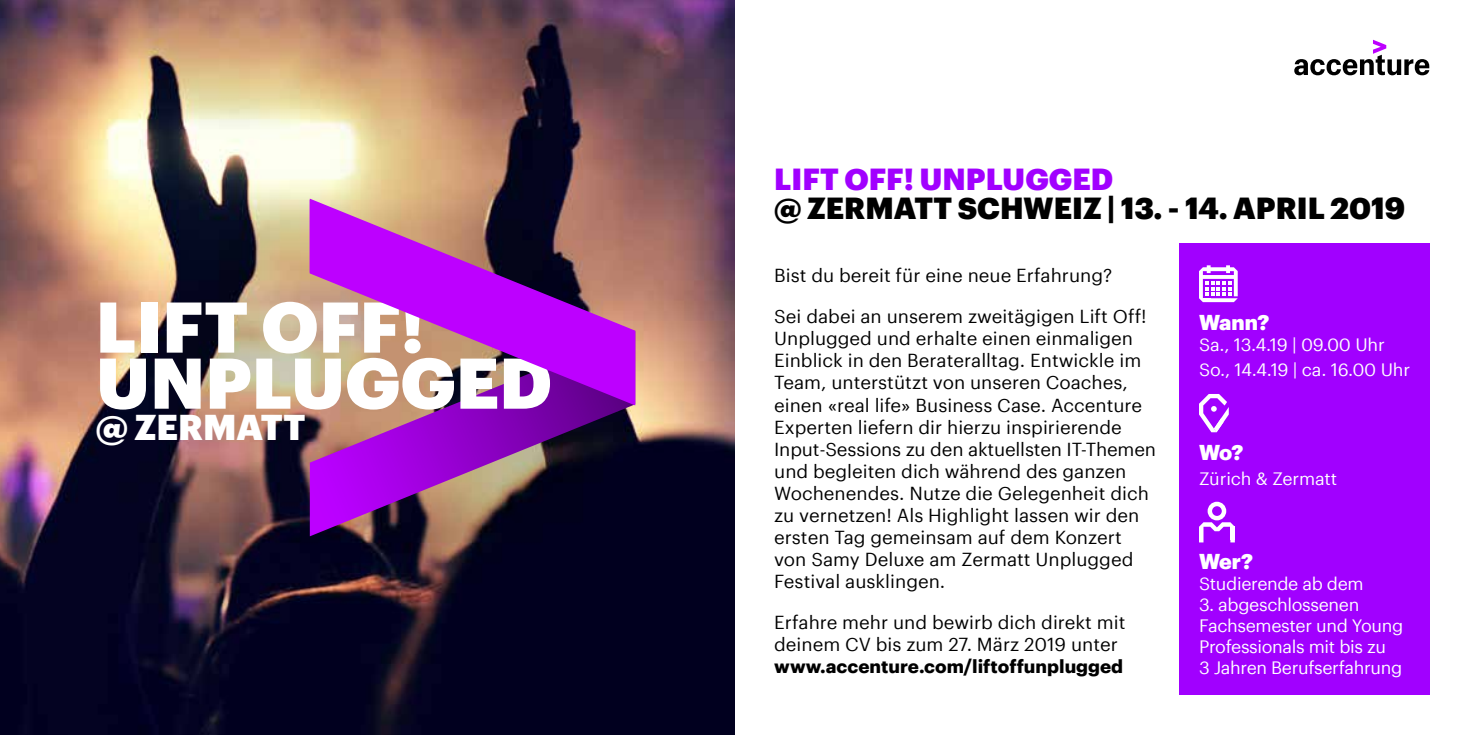
<style>
.page{position:relative;width:1469px;height:735px;background:#fff}
.page>*{position:absolute;margin:0;border:0;box-sizing:border-box;transform-origin:0 0}
.t1{font:900 70px/56px "Graphik";color:#fff}
.t2{font:900 35px "Graphik";color:#fff}
.t3{font:900 29.75px "Graphik";color:#000}
.t4{font:900 29.75px "Graphik";color:#a100ff}
.t5{font:900 21px "Graphik";letter-spacing:-.02em;color:#fff}
.t6{font:18.38px/22.1px "Graphik";color:#000}
.t7{font:700 18.38px "Graphik";color:#000}
.t8{font:17.5px/21px "Graphik";letter-spacing:-.02em;color:#fff}
</style>
<div class="page">
<img style="left:0;top:0;width:734px;height:734px">
<svg style="left:310px;top:405px;width:325px;height:131px;background:#6e257c"></svg>
<svg style="left:310px;top:199px;width:325px;height:206px;background:#a3449e"></svg>
<svg style="left:1294px;top:40px;width:135px;height:35px"></svg>
<div style="left:1179px;top:243px;width:250px;height:451px;background:#a100ff"></div>
<svg style="left:1199px;top:394px;width:29px;height:38px"></svg>
<svg style="left:1199px;top:501px;width:35px;height:41px"></svg>
<hr style="left:1230px;top:526px;width:4px;height:14px;background:#fff">
<svg style="left:1199px;top:265px;width:38px;height:37px"></svg>
<h1 class="t1" style="left:96px;top:292px;width:457px">LIFT OFF!<br>UNPLUGGED</h1>
<h2 class="t2" style="left:96px;top:400px;width:211px">@ ZERMATT</h2>
<h3 class="t4" style="left:774px;top:155px;width:340px">LIFT OFF! UNPLUGGED</h3>
<h3 class="t3" style="left:774px;top:185px;width:632px">@ ZERMATT SCHWEIZ | 13. - 14. APRIL 2019</h3>
<p class="t6" style="left:774px;top:263px;width:340px">Bist du bereit für eine neue Erfahrung?</p>
<p class="t6" style="left:774px;top:304px;width:383px">Sei dabei an unserem zweitägigen Lift Off!<br>Unplugged und erhalte einen einmaligen Einblick in den Berateralltag. Entwickle im Team, unterstützt von unseren Coaches, einen «real life» Business Case. Accenture Experten liefern dir hierzu inspirierende Input-Sessions zu den aktuellsten IT-Themen und begleiten dich während des ganzen Wochenendes. Nutze die Gelegenheit dich zu vernetzen! Als Highlight lassen wir den ersten Tag gemeinsam auf dem Konzert von Samy Deluxe am Zermatt Unplugged Festival ausklingen.</p>
<p class="t6" style="left:774px;top:609px;width:353px">Erfahre mehr und bewirb dich direkt mit deinem CV bis zum 27. März 2019 unter</p>
<p class="t7" style="left:774px;top:652px;width:350px">www.accenture.com/liftoffunplugged</p>
<p class="t5" style="left:1198px;top:305px;width:72px">Wann?</p>
<p class="t8" style="left:1198px;top:330px;width:213px;line-height:25.2px">Sa., 13.4.19 | 09.00 Uhr<br>So., 14.4.19 | ca. 16.00 Uhr</p>
<p class="t5" style="left:1198px;top:435px;width:46px">Wo?</p>
<p class="t8" style="left:1198px;top:466px;width:140px">Zürich &amp; Zermatt</p>
<p class="t5" style="left:1198px;top:545px;width:56px">Wer?</p>
<p class="t8" style="left:1198px;top:571px;width:166px">Studierende ab dem</p>
<p class="t8" style="left:1198px;top:592px;width:206px">3. abgeschlossenen<br>Fachsemester und Young<br>Professionals mit bis zu<br>3 Jahren Berufserfahrung</p>
</div>
